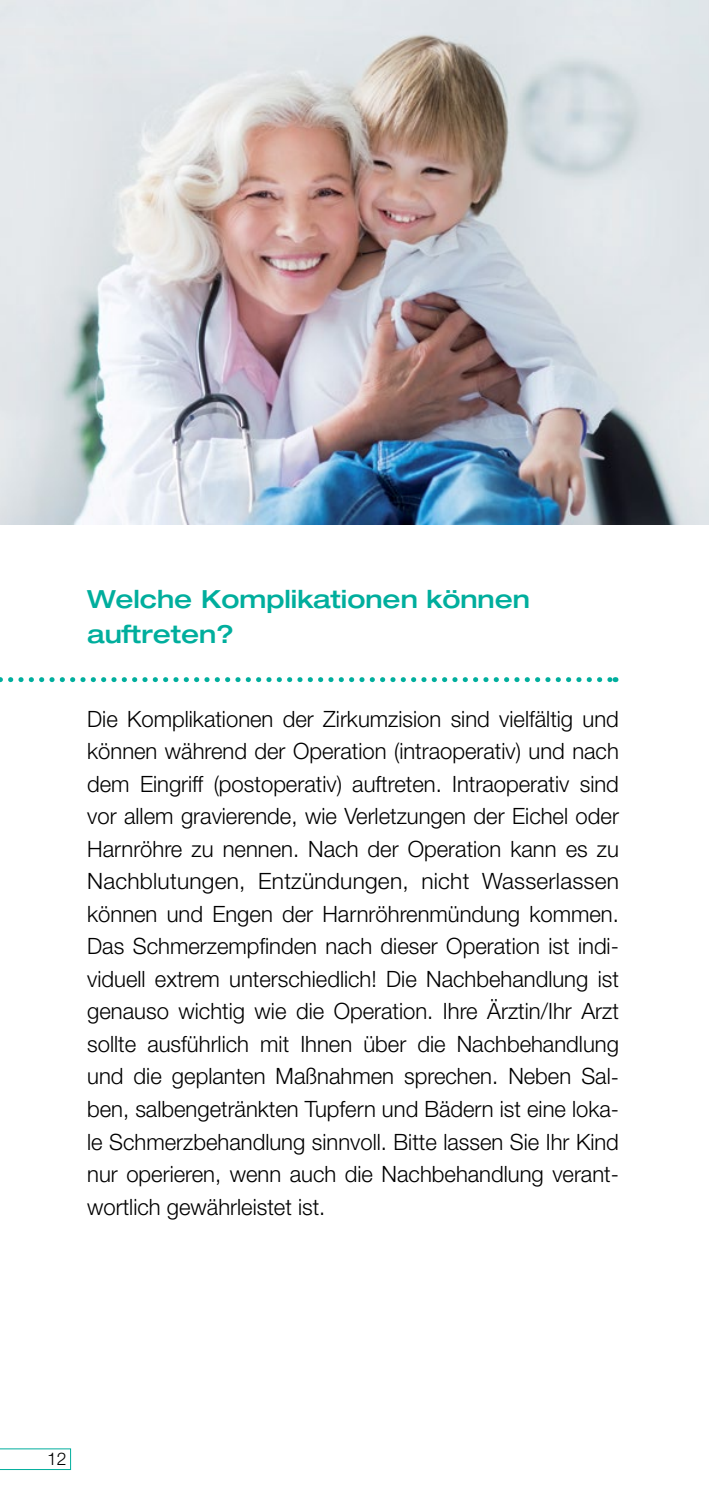
<style>
.page{position:relative;width:709px;height:1489px;background:#fff}
.page>*{position:absolute;margin:0;border:0;box-sizing:border-box;transform-origin:0 0}
.t1{font:500 expanded 25px/35px "Helvetica Neue";color:#00ae9d}
.t2{font:300 22.5px/32.5px "Helvetica Neue";color:#000;text-align:justify}
.t3{font:300 17.5px "Helvetica Neue";color:#000}
</style>
<div class="page">
<svg style="left:0;top:1448px;width:71px;height:21px"></svg>
<img style="left:0;top:0;width:709px;height:524px">
<svg style="left:0;top:677px;width:616px;height:5px"></svg>
<p class="t1" style="left:87px;top:581px;width:444px">Welche Komplikationen können auftreten?</p>
<p class="t2" style="left:87px;top:702px;width:533px">Die Komplikationen der Zirkumzision sind vielfältig und können während der Operation (intraoperativ) und nach dem Eingriff (postoperativ) auftreten. Intraoperativ sind vor allem gravierende, wie Verletzungen der Eichel oder Harnröhre zu nennen. Nach der Operation kann es zu Nachblutungen, Entzündungen, nicht Wasserlassen können und Engen der Harnröhrenmündung kommen.<br>Das Schmerzempfinden nach dieser Operation ist indi&shy;viduell extrem unterschiedlich! Die Nachbehandlung ist genauso wichtig wie die Operation. Ihre Ärztin/Ihr Arzt sollte ausführlich mit Ihnen über die Nachbehandlung und die geplanten Maßnahmen sprechen. Neben Sal&shy;ben, salbengetränkten Tupfern und Bädern ist eine loka&shy;le Schmerzbehandlung sinnvoll. Bitte lassen Sie Ihr Kind nur operieren, wenn auch die Nachbehandlung verant&shy;wortlich gewährleistet ist.</p>
<p class="t3" style="left:47px;top:1447px;width:21px">12</p>
</div>
